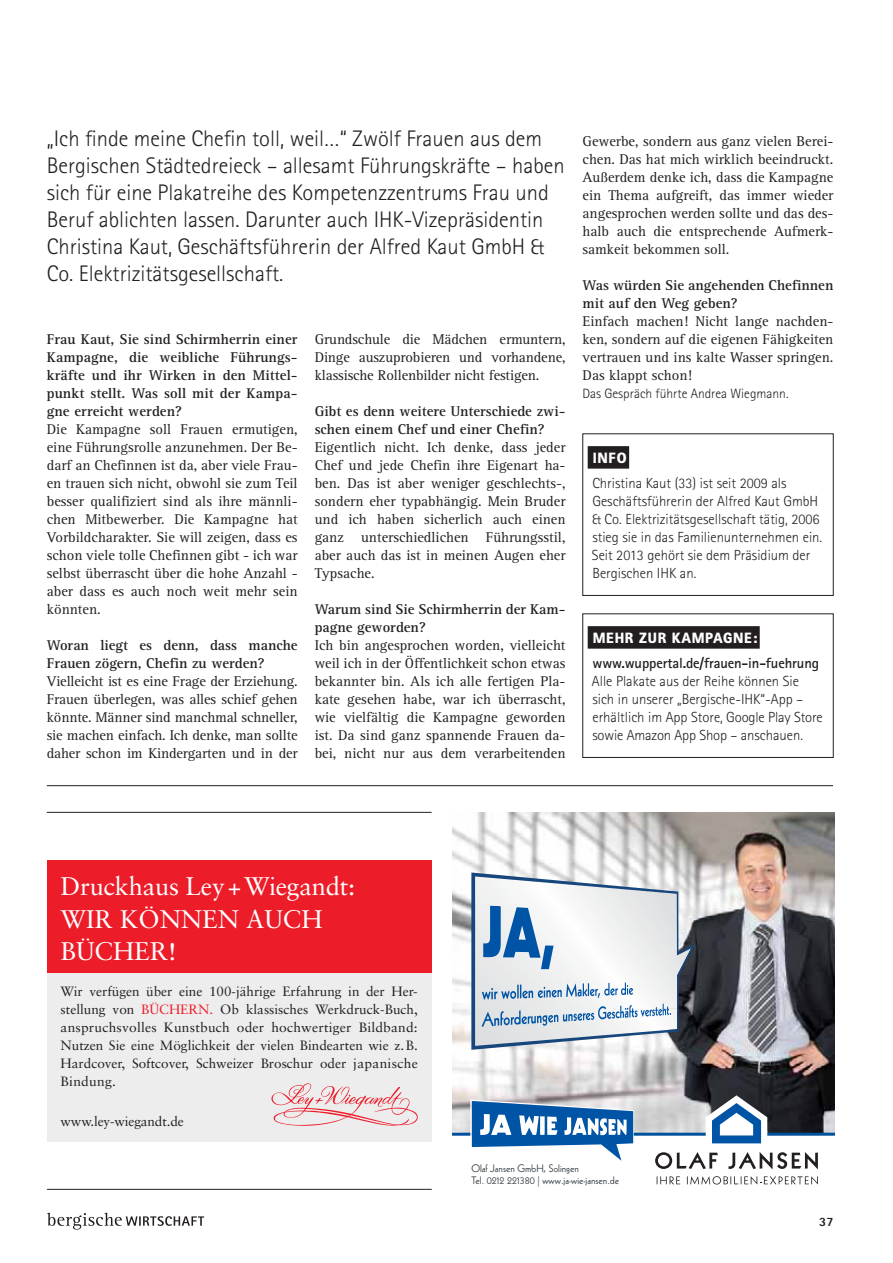
<style>
.page{position:relative;width:893px;height:1263px;background:#fff}
.page>*{position:absolute;margin:0;border:0;box-sizing:border-box;transform-origin:0 0}
.t1{font:25.5px/32.7px "Sabon";letter-spacing:-.01em;color:#fff}
.t2{font:300 22.5px/27px "Rotis Sans Serif";color:#231f20}
.t3{font:900 15px "Rotis II Sans Std";letter-spacing:.04em;color:#fff}
.t4{font:14.7px/18px "Rotis Serif";color:#231f20;text-align:justify}
.t5{font:700 14.7px/18px "Rotis Serif";color:#231f20}
.t6{font:300 14.7px/18px "Rotis Sans Serif";color:#231f20}
.t7{font:700 14.7px "Rotis Sans Serif";letter-spacing:-.01em;color:#231f20}
.t8{font:13.5px/18px "Sabon";color:#231f20;text-align:justify}
.t9{font:300 13.5px "Rotis Sans Serif";color:#231f20}
.t10{font:800 12.75px "Rotis Sans Serif";color:#231f20}
.t11{font:10.5px/12px "Kabel";color:#384046}
.s1{color:#ed1c29}
</style>
<div class="page">
<svg style="left:47px;top:1213px;width:157px;height:17px"></svg>
<hr style="left:47px;top:785px;width:786px;height:1px;background:#231f20">
<div style="left:588px;top:446px;width:41px;height:23px;background:#231f20"></div>
<div style="left:583px;top:434px;width:250px;height:162px;border:1px solid #231f20"></div>
<div style="left:588px;top:626px;width:172px;height:23px;background:#231f20"></div>
<div style="left:583px;top:614px;width:250px;height:144px;border:1px solid #231f20"></div>
<img style="left:452px;top:812px;width:383px;height:321px">
<hr style="left:452px;top:1133px;width:383px;height:3px;background:#00509d">
<svg style="left:470px;top:1099px;width:164px;height:62px"></svg>
<svg style="left:657px;top:1176px;width:23px;height:8px"></svg>
<svg style="left:687px;top:1176px;width:131px;height:8px"></svg>
<svg style="left:655px;top:1095px;width:163px;height:74px"></svg>
<svg style="left:471px;top:872px;width:224px;height:178px"></svg>
<div style="left:47px;top:860px;width:385px;height:113px;background:#ed1c29"></div>
<div style="left:47px;top:973px;width:385px;height:168px;background:#ededee"></div>
<svg style="left:271px;top:1083px;width:147px;height:43px"></svg>
<hr style="left:47px;top:812px;width:385px;height:1px;background:#231f20">
<hr style="left:47px;top:1189px;width:385px;height:1px;background:#231f20">
<p class="t2" style="left:47px;top:127px;width:519px">„Ich finde meine Chefin toll, weil…“ Zwölf Frauen aus dem Bergischen Städtedreieck – allesamt Führungskräfte – haben sich für eine Plakatreihe des Kompetenzzentrums Frau und Beruf ablichten lassen. Darunter auch IHK-Vizepräsidentin Christina Kaut, Geschäftsführerin der Alfred Kaut GmbH &amp; Co. Elektrizitätsgesellschaft.</p>
<p class="t5" style="left:47px;top:331px;width:252px;text-align:justify">Frau Kaut, Sie sind Schirmherrin einer Kampagne, die weibliche Führungs&shy;kräfte und ihr Wirken in den Mittel&shy;punkt stellt. Was soll mit der Kampa&shy;gne erreicht werden?</p>
<p class="t4" style="left:47px;top:421px;width:252px">Die Kampagne soll Frauen ermutigen, eine Führungsrolle anzunehmen. Der Be&shy;darf an Chefinnen ist da, aber viele Frau&shy;en trauen sich nicht, obwohl sie zum Teil besser qualifiziert sind als ihre männli&shy;chen Mitbewerber. Die Kampagne hat Vorbildcharakter. Sie will zeigen, dass es schon viele tolle Chefinnen gibt - ich war selbst überrascht über die hohe Anzahl - aber dass es auch noch weit mehr sein könnten.</p>
<p class="t5" style="left:47px;top:637px;width:252px">Woran liegt es denn, dass manche<br>Frauen zögern, Chefin zu werden?</p>
<p class="t4" style="left:47px;top:673px;width:252px">Vielleicht ist es eine Frage der Erziehung.<br>Frauen überlegen, was alles schief gehen könnte. Männer sind manchmal schneller, sie machen einfach. Ich denke, man sollte daher schon im Kindergarten und in der</p>
<p class="t4" style="left:315px;top:331px;width:252px">Grundschule die Mädchen ermuntern, Dinge auszuprobieren und vorhandene, klassische Rollenbilder nicht festigen.</p>
<p class="t5" style="left:315px;top:403px;width:252px">Gibt es denn weitere Unterschiede zwi&shy;schen einem Chef und einer Chefin?</p>
<p class="t4" style="left:315px;top:439px;width:252px">Eigentlich nicht. Ich denke, dass jeder Chef und jede Chefin ihre Eigenart ha&shy;ben. Das ist aber weniger geschlechts-, sondern eher typabhängig. Mein Bruder und ich haben sicherlich auch einen ganz unterschiedlichen Führungsstil, aber auch das ist in meinen Augen eher Typsache.</p>
<p class="t5" style="left:315px;top:601px;width:252px">Warum sind Sie Schirmherrin der Kam&shy;pagne geworden?</p>
<p class="t4" style="left:315px;top:637px;width:252px">Ich bin angesprochen worden, vielleicht weil ich in der Öffentlichkeit schon etwas bekannter bin. Als ich alle fertigen Pla&shy;kate gesehen habe, war ich überrascht, wie vielfältig die Kampagne geworden ist. Da sind ganz spannende Frauen da&shy;bei, nicht nur aus dem verarbeitenden</p>
<p class="t4" style="left:583px;top:133px;width:252px">Gewerbe, sondern aus ganz vielen Berei&shy;chen. Das hat mich wirklich beeindruckt.<br>Außerdem denke ich, dass die Kampagne ein Thema aufgreift, das immer wieder angesprochen werden sollte und das des&shy;halb auch die entsprechende Aufmerk&shy;samkeit bekommen soll.</p>
<p class="t5" style="left:583px;top:277px;width:252px">Was würden Sie angehenden Chefinnen mit auf den Weg geben?</p>
<p class="t4" style="left:583px;top:313px;width:252px">Einfach machen! Nicht lange nachden&shy;ken, sondern auf die eigenen Fähigkeiten vertrauen und ins kalte Wasser springen.<br>Das klappt schon!</p>
<p class="t9" style="left:583px;top:388px;width:207px">Das Gespräch führte Andrea Wiegmann.</p>
<p class="t3" style="left:593px;top:452px;width:35px">INFO</p>
<p class="t6" style="left:592px;top:475px;width:232px">Christina Kaut (33) ist seit 2009 als Geschäftsführerin der Alfred Kaut GmbH &amp; Co. Elektrizitätsgesellschaft tätig, 2006 stieg sie in das Familienunternehmen ein.<br>Seit 2013 gehört sie dem Präsidium der Bergischen IHK an.</p>
<p class="t3" style="left:593px;top:632px;width:166px">MEHR ZUR KAMPAGNE:</p>
<p class="t7" style="left:592px;top:657px;width:228px">www.wuppertal.de/frauen-in-fuehrung</p>
<p class="t6" style="left:592px;top:673px;width:232px">Alle Plakate aus der Reihe können Sie sich in unserer „Bergische-IHK“-App – erhältlich im App Store, Google Play Store sowie Amazon App Shop – anschauen.</p>
<h1 class="t1" style="left:61px;top:872px;width:296px">Druckhaus Ley + Wiegandt:<br>WIR KÖNNEN AUCH<br>BÜCHER!</h1>
<p class="t8" style="left:61px;top:983px;width:359px">Wir verfügen über eine 100-jährige Erfahrung in der Her&shy;stellung von <span class="s1">BÜCHERN.</span> Ob klassisches Werkdruck-Buch, anspruchsvolles Kunstbuch oder hochwertiger Bildband:<br>Nutzen Sie eine Möglichkeit der vielen Bindearten wie z. B.<br>Hardcover, Softcover, Schweizer Broschur oder japanische Bindung.</p>
<p class="t8" style="left:61px;top:1113px;width:125px">www.ley-wiegandt.de</p>
<p class="t11" style="left:471px;top:1163px;width:149px">Olaf Jansen GmbH, Solingen<br>Tel. 0212 221380 | www.ja-wie-jansen.de</p>
<p class="t10" style="left:819px;top:1217px;width:16px">37</p>
</div>
